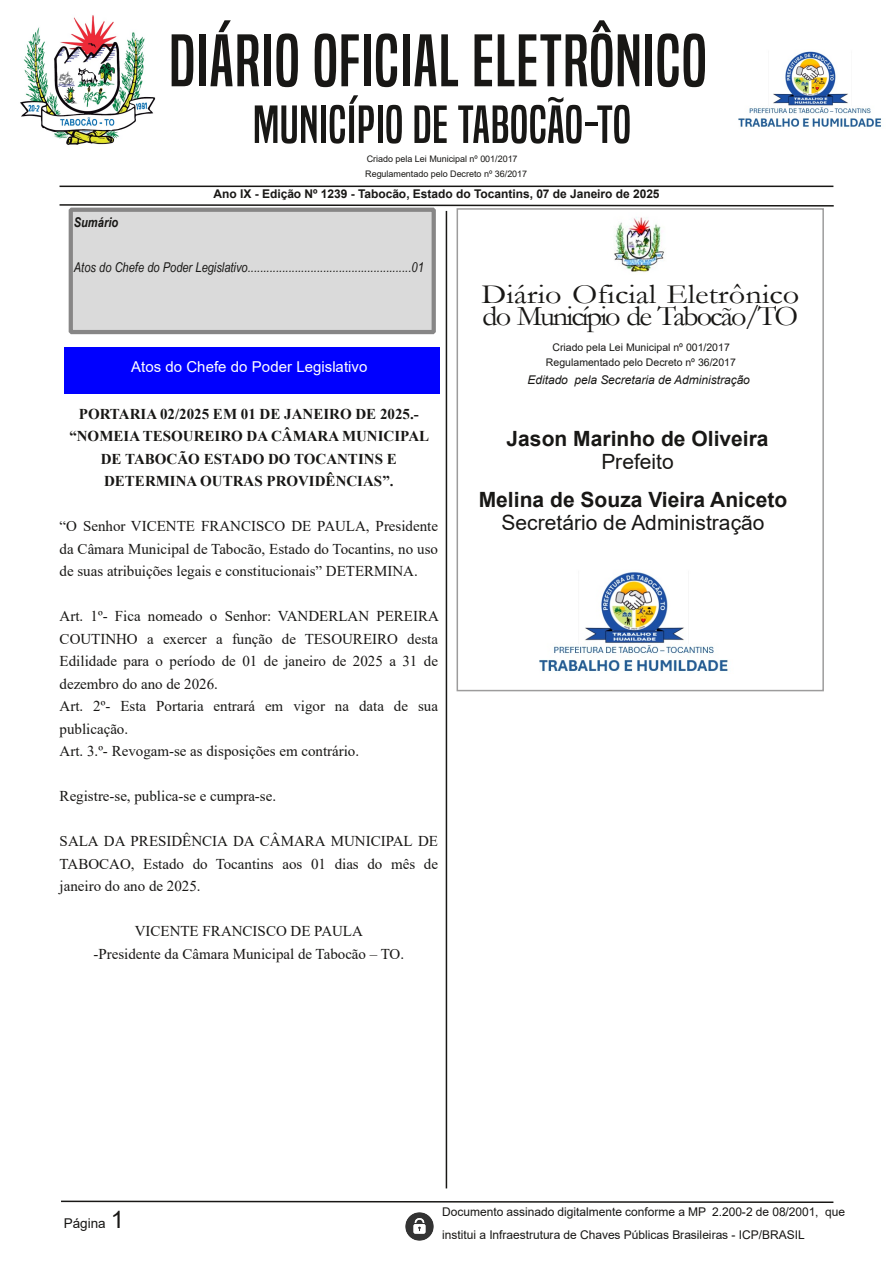
<style>
.page{position:relative;width:893px;height:1263px;background:#fff}
.page>*{position:absolute;margin:0;border:0;box-sizing:border-box;transform-origin:0 0}
.t1{font:68.55px "Built Titling Rg";letter-spacing:.015em;color:#181715;scale:1.09 1}
.t2{font:49.5px "Built Titling Rg";letter-spacing:.015em;color:#181715;scale:1.09 1}
.t3{font:28.5px "Garamond";letter-spacing:-.065em;color:#181715;scale:1.06 1}
.t4{font:27.9px "Garamond";color:#181715;scale:1.16 1}
.t5{font:700 21px "Arial";color:#181715}
.t6{font:21px "Arial";color:#181715}
.t7{font:15px/22.5px "Times New Roman";color:#181715;text-align:justify}
.t8{font:700 15px/22.5px "Times New Roman";color:#181715;text-align:center}
.t9{font:15px "Arial";letter-spacing:.005em;color:#fff}
.t10{font:italic 13.5px "Arial Narrow";color:#181715}
.t11{font:13.5px "Arial";color:#181715}
.t12{font:italic 700 13.5px "Arial Narrow";color:#181715}
.t13{font:12px/22.5px "Arial";letter-spacing:-.005em;color:#181715}
.t14{font:700 12px "Arial";letter-spacing:-.005em;color:#181715}
.t15{font:italic 12px "Arial";letter-spacing:-.005em;color:#181715}
.t16{font:10.5px "Arial";color:#181715}
.t17{font:9px "Arial";letter-spacing:-.005em;color:#181715}
.s1{font-size:24px}
</style>
<div class="page">
<hr style="left:60px;top:186px;width:773px;height:1px;background:#181715">
<svg style="left:59px;top:204px;width:775px;height:3px"></svg>
<svg style="left:61px;top:1200px;width:773px;height:3px"></svg>
<div style="left:71px;top:210px;width:363px;height:122px;background:#dadada"></div>
<div style="left:69px;top:208px;width:367px;height:126px;border:4px solid #878686"></div>
<img style="left:405px;top:1212px;width:29px;height:29px">
<hr style="left:446px;top:211px;width:1px;height:977px;background:#181715">
<div style="left:457px;top:208px;width:367px;height:483px;border:2px solid #9d9c9c"></div>
<img style="left:614px;top:217px;width:50px;height:55px">
<div style="left:64px;top:348px;width:375px;height:46px;background:#00f"></div>
<img style="left:539px;top:572px;width:189px;height:100px">
<img style="left:738px;top:51px;width:143px;height:76px">
<img style="left:20px;top:15px;width:136px;height:130px">
<h1 class="t1" style="left:169px;top:20px;width:495px">DIÁRIO OFICIAL ELETRÔNICO</h1>
<h2 class="t2" style="left:253px;top:95px;width:348px">MUNICÍPIO DE TABOCÃO-TO</h2>
<p class="t17" style="left:367px;top:154px;width:152px">Criado pela Lei Municipal nº 001/2017</p>
<p class="t14" style="left:214px;top:187px;width:448px">Ano IX - Edição Nº 1239 - Tabocão, Estado do Tocantins, 07 de Janeiro de 2025</p>
<p class="t17" style="left:365px;top:169px;width:163px">Regulamentado pelo Decreto nº 36/2017</p>
<p class="t12" style="left:74px;top:214px;width:46px">Sumário</p>
<p class="t10" style="left:74px;top:259px;width:351px">Atos do Chefe do Poder Legislativo....................................................01</p>
<p class="t9" style="left:131px;top:359px;width:238px">Atos do Chefe do Poder Legislativo</p>
<p class="t8" style="left:69px;top:403px;width:361px">PORTARIA 02/2025 EM 01 DE JANEIRO DE 2025.- “NOMEIA TESOUREIRO DA CÂMARA MUNICIPAL DE TABOCÃO ESTADO DO TOCANTINS E DETERMINA OUTRAS PROVIDÊNCIAS”.</p>
<p class="t7" style="left:60px;top:515px;width:380px">“O Senhor VICENTE FRANCISCO DE PAULA, Presidente da Câmara Municipal de Tabocão, Estado do Tocantins, no uso de suas atribuições legais e constitucionais” DETERMINA.</p>
<p class="t7" style="left:60px;top:605px;width:381px;text-align:left">Art. 1º- Fica nomeado o Senhor: VANDERLAN PEREIRA COUTINHO a exercer a função de TESOUREIRO desta Edilidade para o período de 01 de janeiro de 2025 a 31 de dezembro do ano de 2026.<br>Art. 2º- Esta Portaria entrará em vigor na data de sua publicação.<br>Art. 3.º- Revogam-se as disposições em contrário.</p>
<p class="t7" style="left:60px;top:785px;width:218px">Registre-se, publica-se e cumpra-se.</p>
<p class="t7" style="left:60px;top:830px;width:380px">SALA DA PRESIDÊNCIA DA CÂMARA MUNICIPAL DE TABOCAO, Estado do Tocantins aos 01 dias do mês de janeiro do ano de 2025.</p>
<p class="t7" style="left:93px;top:920px;width:312px;text-align:center">VICENTE FRANCISCO DE PAULA<br>-Presidente da Câmara Municipal de Tabocão – TO.</p>
<h3 class="t4" style="left:481px;top:279px;width:276px">Diário Oficial Eletrônico</h3>
<h3 class="t3" style="left:483px;top:300px;width:299px">do Município de Tabocão/TO</h3>
<p class="t16" style="left:546px;top:357px;width:192px">Regulamentado pelo Decreto nº 36/2017</p>
<p class="t16" style="left:552px;top:341px;width:179px">Criado pela Lei Municipal nº 001/2017</p>
<p class="t15" style="left:528px;top:373px;width:224px">Editado pela Secretaria de Administração</p>
<h3 class="t5" style="left:507px;top:427px;width:264px">Jason Marinho de Oliveira</h3>
<h3 class="t6" style="left:601px;top:450px;width:74px">Prefeito</h3>
<h3 class="t5" style="left:479px;top:488px;width:310px">Melina de Souza Vieira Aniceto</h3>
<h3 class="t6" style="left:502px;top:511px;width:264px">Secretário de Administração</h3>
<p class="t11" style="left:64px;top:1215px;width:62px">Página <span class="s1">1</span></p>
<p class="t13" style="left:442px;top:1201px;width:404px">Documento assinado digitalmente conforme a MP 2.200-2 de 08/2001, que institui a Infraestrutura de Chaves Públicas Brasileiras - ICP/BRASIL</p>
</div>
